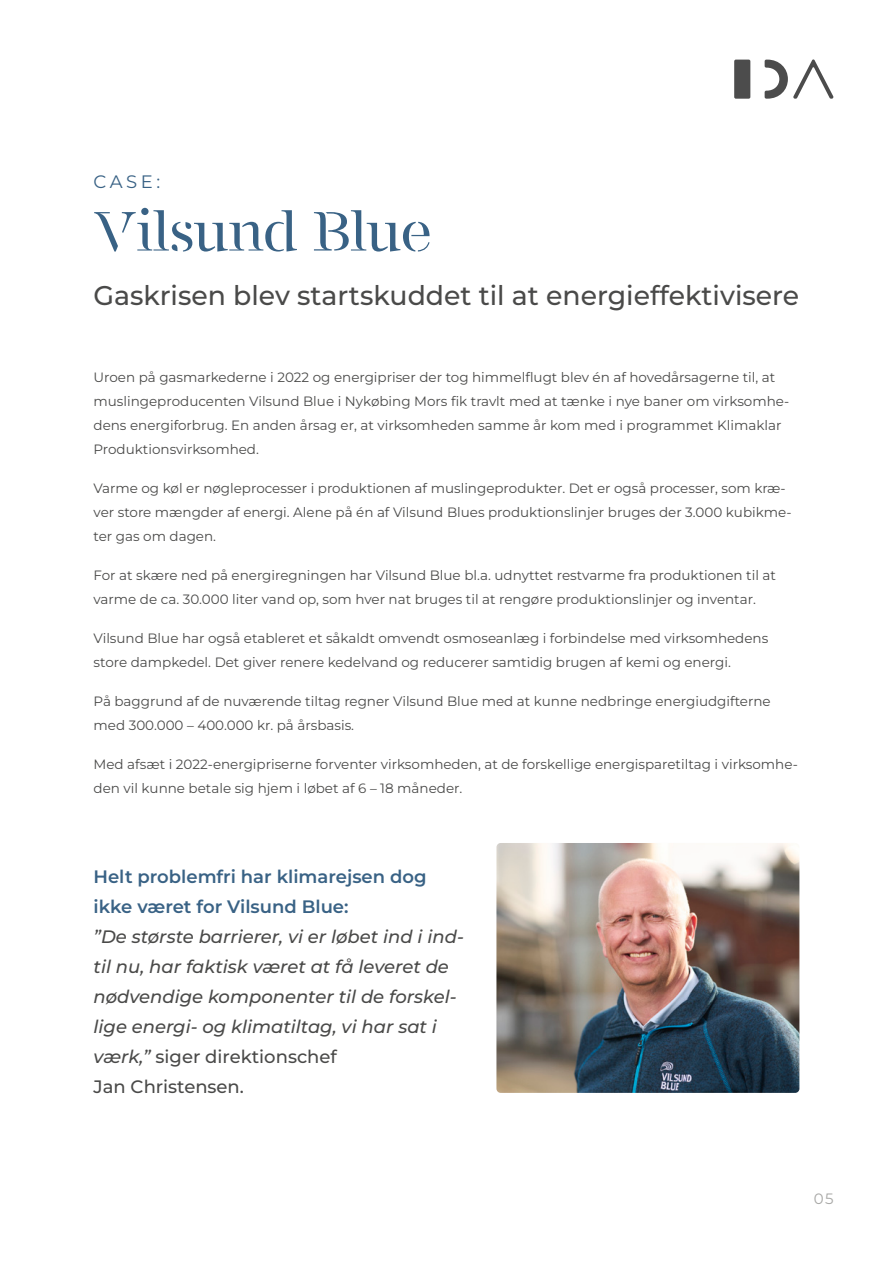
<style>
.page{position:relative;width:893px;height:1263px;background:#fff}
.page>*{position:absolute;margin:0;border:0;box-sizing:border-box;transform-origin:0 0}
.Rubrik{font:63px "FS Renaissance";color:#396285}
.Manchet{font:500 27px "Montserrat";color:#4a4a49}
.Citat{font:italic 500 18px/30px "Montserrat";color:#4a4a49}
.Citat-2{font:600 18px/30px "Montserrat";color:#396285}
.Citat-3{font:500 18px "Montserrat";color:#4a4a49}
.Case{font:18px "Montserrat";color:#396285}
.t1{font:15px "Montserrat";color:#a8a8a6}
.Brød{font:13.5px/24px "Montserrat";color:#4a4a49}
.s1{font-style:normal}
</style>
<div class="page">
<div style="left:734px;top:60px;width:16px;height:39px;background:#4c4c4c;border-radius:2px"></div>
<svg style="left:765px;top:59px;width:69px;height:40px"></svg>
<img style="left:496px;top:843px;width:303px;height:250px">
<p class="Case" style="left:94px;top:169px;width:68px">CASE:</p>
<p class="Rubrik" style="left:94px;top:196px;width:339px">Vilsund Blue</p>
<p class="Manchet" style="left:94px;top:277px;width:707px">Gaskrisen blev startskuddet til at energieffektivisere</p>
<p class="Brød" style="left:94px;top:365px;width:697px">Uroen på gasmarkederne i 2022 og energipriser der tog himmelflugt blev én af hovedårsagerne til, at muslingeproducenten Vilsund Blue i Nykøbing Mors fik travlt med at tænke i nye baner om virksomhe&shy;dens energiforbrug. En anden årsag er, at virksomheden samme år kom med i programmet Klimaklar Produktionsvirksomhed.</p>
<p class="Brød" style="left:94px;top:476px;width:699px">Varme og køl er nøgleprocesser i produktionen af muslingeprodukter. Det er også processer, som kræ&shy;ver store mængder af energi. Alene på én af Vilsund Blues produktionslinjer bruges der 3.000 kubikme&shy;ter gas om dagen.</p>
<p class="Brød" style="left:94px;top:563px;width:684px">For at skære ned på energiregningen har Vilsund Blue bl.a. udnyttet restvarme fra produktionen til at varme de ca. 30.000 liter vand op, som hver nat bruges til at rengøre produktionslinjer og inventar.</p>
<p class="Brød" style="left:94px;top:626px;width:676px">Vilsund Blue har også etableret et såkaldt omvendt osmoseanlæg i forbindelse med virksomhedens store dampkedel. Det giver renere kedelvand og reducerer samtidig brugen af kemi og energi.</p>
<p class="Brød" style="left:94px;top:689px;width:679px">På baggrund af de nuværende tiltag regner Vilsund Blue med at kunne nedbringe energiudgifterne med 300.000 – 400.000 kr. på årsbasis.</p>
<p class="Brød" style="left:94px;top:752px;width:706px">Med afsæt i 2022-energipriserne forventer virksomheden, at de forskellige energisparetiltag i virksomhe&shy;den vil kunne betale sig hjem i løbet af 6 – 18 måneder.</p>
<p class="Citat-2" style="left:94px;top:861px;width:335px">Helt problemfri har klimarejsen dog ikke været for Vilsund Blue:</p>
<p class="Citat" style="left:94px;top:921px;width:372px">”De største barrierer, vi er løbet ind i ind&shy;til nu, har faktisk været at få leveret de nødvendige komponenter til de forskel&shy;lige energi- og klimatiltag, vi har sat i værk,” <span class="s1">siger direktionschef</span></p>
<p class="Citat-3" style="left:94px;top:1074px;width:152px">Jan Christensen.</p>
<p class="t1" style="left:814px;top:1188px;width:21px">05</p>
</div>
